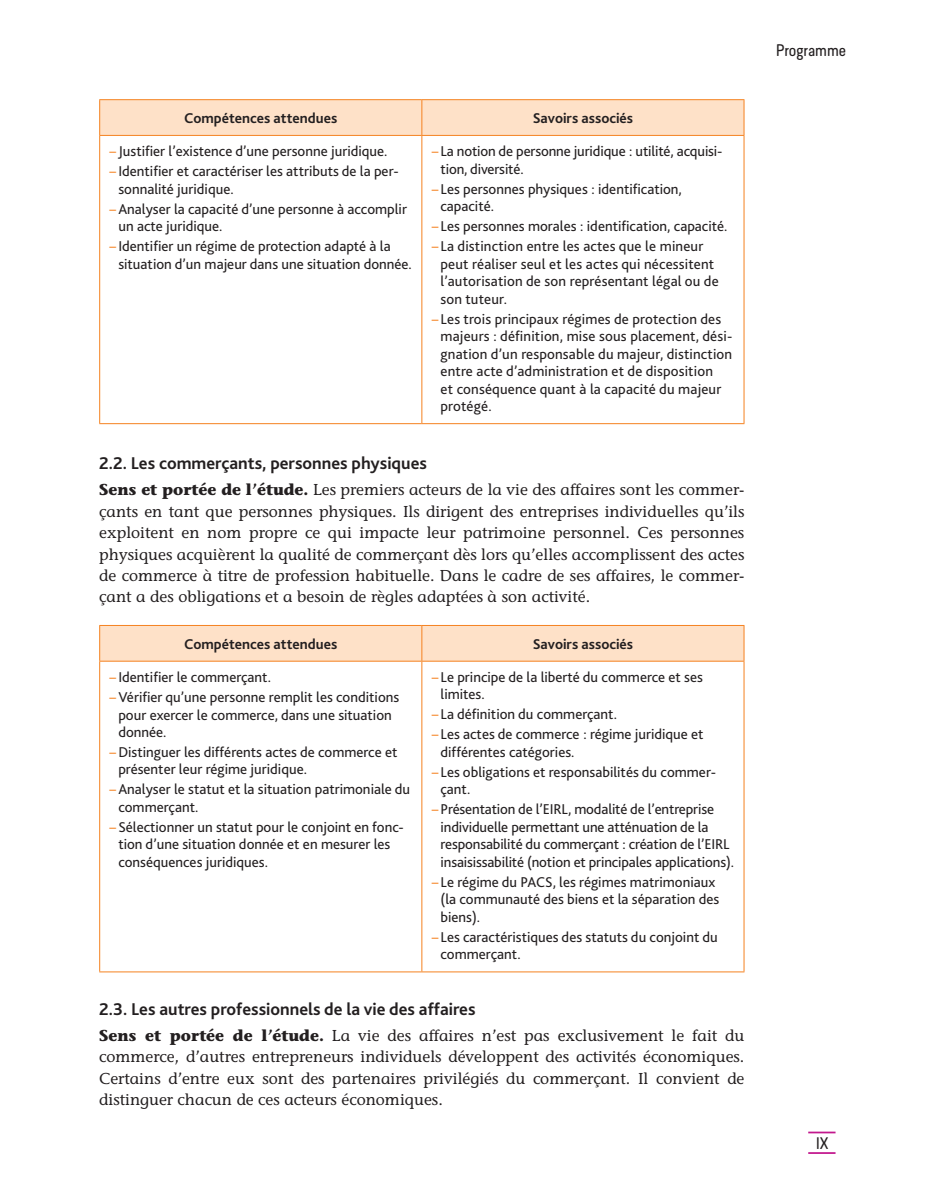
<style>
.page{position:relative;width:943px;height:1191px;background:#fff}
.page>*{position:absolute;margin:0;border:0;box-sizing:border-box;transform-origin:0 0}
.t1{font:700 17.85px "Bliss 2";color:#231f20}
.t2{font:500 15.75px/21.3px "Stone Informal Std";color:#231f20;text-align:justify}
.t3{font:15.75px "Predige Rounded";color:#231f20}
.t4{font:14.88px/17.5px "Bliss 2";color:#231f20}
.t5{font:700 14.88px "Bliss 2";color:#231f20}
.s1{color:#f58220}
.s2{font-weight:700}
</style>
<div class="page">
<svg style="left:808px;top:1152px;width:27px;height:1px"></svg>
<hr style="left:808px;top:1131px;width:27px;height:2px;background:#c2188d">
<div style="left:100px;top:100px;width:643px;height:35px;background:#fee1c8"></div>
<hr style="left:421px;top:100px;width:1px;height:35px;background:#f58220">
<hr style="left:421px;top:136px;width:1px;height:287px;background:#f58220">
<hr style="left:99px;top:136px;width:1px;height:287px;background:#f58220">
<hr style="left:743px;top:136px;width:1px;height:287px;background:#f58220">
<hr style="left:99px;top:423px;width:323px;height:1px;background:#f58220">
<hr style="left:422px;top:423px;width:322px;height:1px;background:#f58220">
<hr style="left:99px;top:99px;width:323px;height:1px;background:#f58220">
<hr style="left:99px;top:100px;width:1px;height:35px;background:#f58220">
<hr style="left:422px;top:99px;width:322px;height:1px;background:#f58220">
<hr style="left:743px;top:100px;width:1px;height:35px;background:#f58220">
<hr style="left:99px;top:135px;width:323px;height:1px;background:#f58220">
<hr style="left:422px;top:135px;width:322px;height:1px;background:#f58220">
<div style="left:100px;top:626px;width:643px;height:35px;background:#fee1c8"></div>
<hr style="left:421px;top:626px;width:1px;height:35px;background:#f58220">
<hr style="left:421px;top:661px;width:1px;height:310px;background:#f58220">
<hr style="left:99px;top:661px;width:1px;height:310px;background:#f58220">
<hr style="left:743px;top:661px;width:1px;height:310px;background:#f58220">
<hr style="left:99px;top:971px;width:323px;height:1px;background:#f58220">
<hr style="left:422px;top:971px;width:322px;height:1px;background:#f58220">
<hr style="left:99px;top:625px;width:323px;height:1px;background:#f58220">
<hr style="left:99px;top:626px;width:1px;height:35px;background:#f58220">
<hr style="left:422px;top:625px;width:322px;height:1px;background:#f58220">
<hr style="left:743px;top:626px;width:1px;height:35px;background:#f58220">
<hr style="left:99px;top:661px;width:323px;height:1px;background:#f58220">
<hr style="left:422px;top:661px;width:322px;height:1px;background:#f58220">
<p class="t5" style="left:184px;top:109px;width:154px">Compétences attendues</p>
<p class="t5" style="left:532px;top:109px;width:102px">Savoirs associés</p>
<p class="t4" style="left:110px;top:142px;width:279px"><span class="s1">–</span> Justifier l’existence d’une personne juridique.</p>
<p class="t4" style="left:118px;top:162px;width:282px;text-indent:-9px"><span class="s1">–</span> Identifier et caractériser les attributs de la per&shy;sonnalité juridique.</p>
<p class="t4" style="left:118px;top:200px;width:290px;text-indent:-9px"><span class="s1">–</span>Analyser la capacité d’une personne à accomplir un acte juridique.</p>
<p class="t4" style="left:118px;top:237px;width:295px;text-indent:-9px"><span class="s1">–</span> Identifier un régime de protection adapté à la situation d’un majeur dans une situation donnée.</p>
<p class="t4" style="left:440px;top:142px;width:283px;text-indent:-9px"><span class="s1">–</span> La notion de personne juridique : utilité, acquisi&shy;tion, diversité.</p>
<p class="t4" style="left:440px;top:180px;width:243px;text-indent:-9px"><span class="s1">–</span> Les personnes physiques : identification, capacité.</p>
<p class="t4" style="left:432px;top:217px;width:297px"><span class="s1">–</span> Les personnes morales : identification, capacité.</p>
<p class="t4" style="left:440px;top:237px;width:280px;text-indent:-9px"><span class="s1">–</span> La distinction entre les actes que le mineur peut réaliser seul et les actes qui nécessitent l’autorisation de son représentant légal ou de son tuteur.</p>
<p class="t4" style="left:440px;top:309px;width:293px;text-indent:-9px"><span class="s1">–</span> Les trois principaux régimes de protection des majeurs : définition, mise sous placement, dési&shy;gnation d’un responsable du majeur, distinction entre acte d’administration et de disposition<br>et conséquence quant à la capacité du majeur protégé.</p>
<p class="t1" style="left:99px;top:452px;width:329px">2.2. Les commerçants, personnes physiques</p>
<p class="t2" style="left:99px;top:479px;width:646px"><span class="s2">Sens et portée de l’étude.</span> Les premiers acteurs de la vie des affaires sont les commer&shy;çants en tant que personnes physiques. Ils dirigent des entreprises individuelles qu’ils exploitent en nom propre ce qui impacte leur patrimoine personnel. Ces personnes physiques acquièrent la qualité de commerçant dès lors qu’elles accomplissent des actes de commerce à titre de profession habituelle. Dans le cadre de ses affaires, le commer&shy;çant a des obligations et a besoin de règles adaptées à son activité.</p>
<p class="t5" style="left:184px;top:634px;width:154px">Compétences attendues</p>
<p class="t5" style="left:532px;top:634px;width:102px">Savoirs associés</p>
<p class="t4" style="left:110px;top:666px;width:291px;line-height:19.9px"><span class="s1">–</span> Identifier le commerçant.<br><span class="s1">–</span>Vérifier qu’une personne remplit les conditions</p>
<p class="t4" style="left:118px;top:705px;width:275px">pour exercer le commerce, dans une situation donnée.</p>
<p class="t4" style="left:118px;top:743px;width:280px;text-indent:-9px"><span class="s1">–</span>Distinguer les différents actes de commerce et présenter leur régime juridique.</p>
<p class="t4" style="left:118px;top:780px;width:293px;text-indent:-9px"><span class="s1">–</span>Analyser le statut et la situation patrimoniale du commerçant.</p>
<p class="t4" style="left:118px;top:818px;width:287px;text-indent:-9px"><span class="s1">–</span> Sélectionner un statut pour le conjoint en fonc&shy;tion d’une situation donnée et en mesurer les conséquences juridiques.</p>
<p class="t4" style="left:440px;top:668px;width:264px;text-indent:-9px"><span class="s1">–</span> Le principe de la liberté du commerce et ses limites.</p>
<p class="t4" style="left:432px;top:705px;width:187px"><span class="s1">–</span> La définition du commerçant.</p>
<p class="t4" style="left:440px;top:725px;width:264px;text-indent:-9px"><span class="s1">–</span> Les actes de commerce : régime juridique et différentes catégories.</p>
<p class="t4" style="left:440px;top:763px;width:277px;text-indent:-9px"><span class="s1">–</span> Les obligations et responsabilités du commer&shy;çant.</p>
<p class="t4" style="left:440px;top:800px;width:295px;text-indent:-9px"><span class="s1">–</span> Présentation de l’EIRL, modalité de l’entreprise individuelle permettant une atténuation de la responsabilité du commerçant : création de l’EIRL insaisissabilité (notion et principales applications).</p>
<p class="t4" style="left:440px;top:872px;width:280px;text-indent:-9px"><span class="s1">–</span> Le régime du PACS, les régimes matrimoniaux (la communauté des biens et la séparation des biens).</p>
<p class="t4" style="left:440px;top:927px;width:279px;text-indent:-9px"><span class="s1">–</span> Les caractéristiques des statuts du conjoint du commerçant.</p>
<p class="t1" style="left:99px;top:997px;width:378px">2.3. Les autres professionnels de la vie des affaires</p>
<p class="t2" style="left:99px;top:1025px;width:646px"><span class="s2">Sens et portée de l’étude.</span> La vie des affaires n’est pas exclusivement le fait du commerce, d’autres entrepreneurs individuels développent des activités économiques.<br>Certains d’entre eux sont des partenaires privilégiés du commerçant. Il convient de distinguer chacun de ces acteurs économiques.</p>
<p class="t3" style="left:776px;top:40px;width:72px">Programme</p>
<p class="t3" style="left:816px;top:1132px;width:14px">IX</p>
</div>
